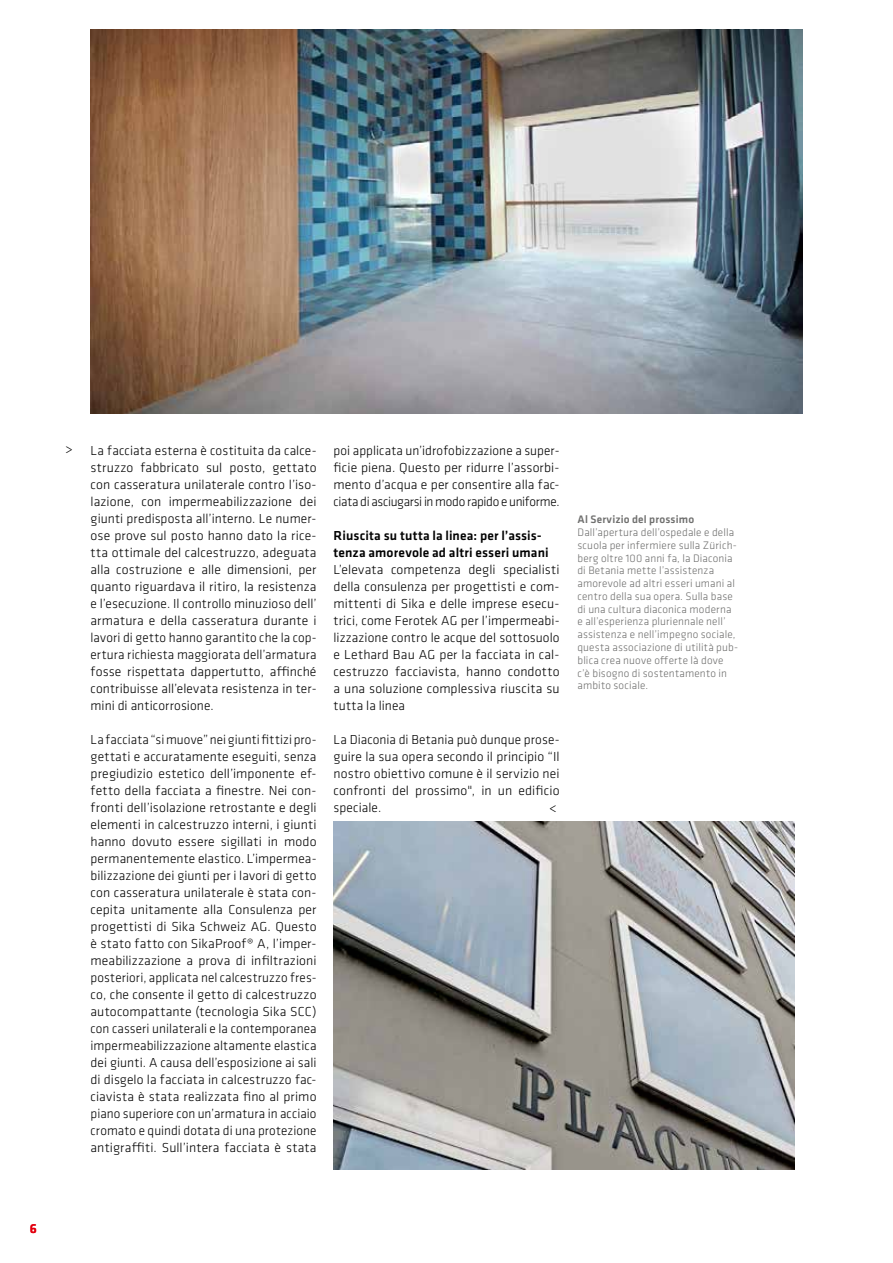
<style>
.page{position:relative;width:893px;height:1263px;background:#fff}
.page>*{position:absolute;margin:0;border:0;box-sizing:border-box;transform-origin:0 0}
.t1{font:300 13.5px/17px "Klavika";letter-spacing:.005em;color:#000;text-align:justify}
.t2{font:500 13.5px/17px "Klavika";letter-spacing:.01em;color:#000}
.t3{font:500 13.5px "Klavika";color:#e3000f}
.t4{font:300 11.25px/12.8px "Klavika";letter-spacing:.015em;color:#6f6f6e}
.t5{font:500 11.25px "Klavika";letter-spacing:.015em;color:#6f6f6e}
</style>
<div class="page">
<img style="left:91px;top:30px;width:711px;height:383px">
<img style="left:334px;top:821px;width:460px;height:348px">
<p class="t3" style="left:30px;top:1219px;width:9px">6</p>
<p class="t1" style="left:65px;top:440px;width:9px">&gt;</p>
<p class="t1" style="left:91px;top:442px;width:227px">La facciata esterna è costituita da calce&shy;struzzo fabbricato sul posto, gettato con casseratura unilaterale contro l’iso&shy;lazione, con impermeabilizzazione dei giunti predisposta all’interno. Le numer&shy;ose prove sul posto hanno dato la rice&shy;tta ottimale del calcestruzzo, adeguata alla costruzione e alle dimensioni, per quanto riguardava il ritiro, la resistenza e l’esecuzione. Il controllo minuzioso dell’ armatura e della casseratura durante i lavori di getto hanno garantito che la cop&shy;ertura richiesta maggiorata dell’armatura fosse rispettata dappertutto, affinché contribuisse all’elevata resistenza in ter&shy;mini di anticorrosione.</p>
<p class="t1" style="left:91px;top:731px;width:227px">La facciata “si muove” nei giunti fittizi pro&shy;gettati e accuratamente eseguiti, senza pregiudizio estetico dell’imponente ef&shy;fetto della facciata a finestre. Nei con&shy;fronti dell’isolazione retrostante e degli elementi in calcestruzzo interni, i giunti hanno dovuto essere sigillati in modo permanentemente elastico. L’impermea&shy;bilizzazione dei giunti per i lavori di getto con casseratura unilaterale è stata con&shy;cepita unitamente alla Consulenza per progettisti di Sika Schweiz AG. Questo è stato fatto con SikaProof® A, l’imper&shy;meabilizzazione a prova di infiltrazioni posteriori, applicata nel calcestruzzo fres&shy;co, che consente il getto di calcestruzzo autocompattante (tecnologia Sika SCC) con casseri unilaterali e la contemporanea impermeabilizzazione altamente elastica dei giunti. A causa dell’esposizione ai sali di disgelo la facciata in calcestruzzo fac&shy;ciavista è stata realizzata fino al primo piano superiore con un’armatura in acciaio cromato e quindi dotata di una protezione antigraffiti. Sull’intera facciata è stata</p>
<p class="t1" style="left:334px;top:442px;width:227px">poi applicata un’idrofobizzazione a super&shy;ficie piena. Questo per ridurre l’assorbi&shy;mento d’acqua e per consentire alla fac&shy;ciata di asciugarsi in modo rapido e uniforme.</p>
<p class="t2" style="left:334px;top:527px;width:217px">Riuscita su tutta la linea: per l’assis&shy;tenza amorevole ad altri esseri umani</p>
<p class="t1" style="left:334px;top:561px;width:227px">L’elevata competenza degli specialisti della consulenza per progettisti e com&shy;mittenti di Sika e delle imprese esecu&shy;trici, come Ferotek AG per l’impermeabi&shy;lizzazione contro le acque del sottosuolo e Lethard Bau AG per la facciata in cal&shy;cestruzzo facciavista, hanno condotto a una soluzione complessiva riuscita su tutta la linea</p>
<p class="t1" style="left:334px;top:731px;width:227px">La Diaconia di Betania può dunque prose&shy;guire la sua opera secondo il principio “Il nostro obiettivo comune è il servizio nei confronti del prossimo", in un edificio speciale.</p>
<p class="t1" style="left:550px;top:799px;width:9px">&lt;</p>
<p class="t5" style="left:577px;top:512px;width:118px">Al Servizio del prossimo</p>
<p class="t4" style="left:577px;top:526px;width:162px">Dall’apertura dell’ospedale e della scuola per infermiere sulla Zürich&shy;berg oltre 100 anni fa, la Diaconia di Betania mette l’assistenza amorevole ad altri esseri umani al centro della sua opera. Sulla base di una cultura diaconica moderna e all’esperienza pluriennale nell’ assistenza e nell’impegno sociale, questa associazione di utilità pub&shy;blica crea nuove offerte là dove c’è bisogno di sostentamento in ambito sociale.</p>
</div>
